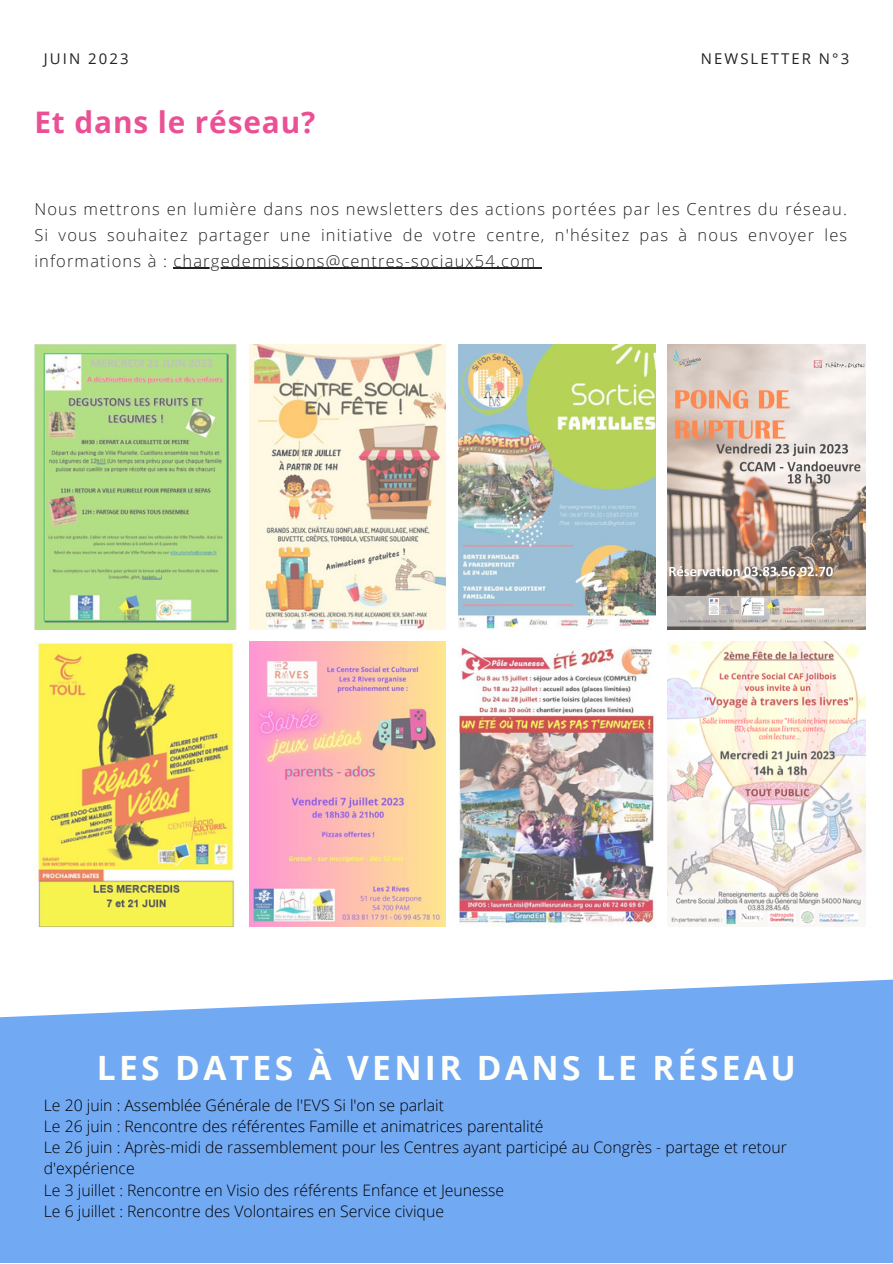
<style>
.page{position:relative;width:893px;height:1264px;background:#fff}
.page>*{position:absolute;margin:0;border:0;box-sizing:border-box;transform-origin:0 0}
.t1{font:700 33.45px "Open Sans";letter-spacing:.1em;color:#fffff9}
.t2{font:700 29.7px "Open Sans";letter-spacing:.03em;color:#eb5094}
.t3{font:300 16.5px/25.8px "Open Sans";letter-spacing:.07em;color:#222;text-align:justify}
.t4{font:300 15.75px/21.3px "Open Sans";color:#000}
.t5{font:14.85px "Open Sans";letter-spacing:.14em;color:#222}
</style>
<div class="page">
<svg style="left:0;top:979px;width:892px;height:283px;background:#7baef3"></svg>
<img style="left:34px;top:344px;width:203px;height:285px">
<img style="left:250px;top:344px;width:195px;height:285px">
<img style="left:458px;top:344px;width:197px;height:285px">
<img style="left:667px;top:344px;width:198px;height:285px">
<img style="left:35px;top:643px;width:202px;height:283px">
<img style="left:250px;top:641px;width:195px;height:285px">
<img style="left:458px;top:648px;width:196px;height:277px">
<img style="left:667px;top:641px;width:198px;height:284px">
<hr style="left:173px;top:268px;width:363px;height:1px;background:#222">
<p class="t5" style="left:44px;top:48px;width:86px">JUIN 2023</p>
<p class="t5" style="left:700px;top:48px;width:150px">NEWSLETTER N°3</p>
<p class="t2" style="left:34px;top:101px;width:282px">Et dans le réseau?</p>
<p class="t3" style="left:34px;top:195px;width:814px">Nous mettrons en lumière dans nos newsletters des actions portées par les Centres du réseau.<br>Si vous souhaitez partager une initiative de votre centre, n'hésitez pas à nous envoyer les informations à : chargedemissions@centres-sociaux54.com</p>
<p class="t1" style="left:97px;top:1044px;width:700px">LES DATES À VENIR DANS LE RÉSEAU</p>
<p class="t4" style="left:44px;top:1093px;width:401px">Le 20 juin : Assemblée Générale de l'EVS Si l'on se parlait</p>
<p class="t4" style="left:44px;top:1115px;width:501px">Le 26 juin : Rencontre des référentes Famille et animatrices parentalité</p>
<p class="t4" style="left:44px;top:1136px;width:744px">Le 26 juin : Après-midi de rassemblement pour les Centres ayant participé au Congrès - partage et retour d'expérience</p>
<p class="t4" style="left:44px;top:1178px;width:462px">Le 3 juillet : Rencontre en Visio des référents Enfance et Jeunesse</p>
<p class="t4" style="left:44px;top:1200px;width:401px">Le 6 juillet : Rencontre des Volontaires en Service civique</p>
</div>
